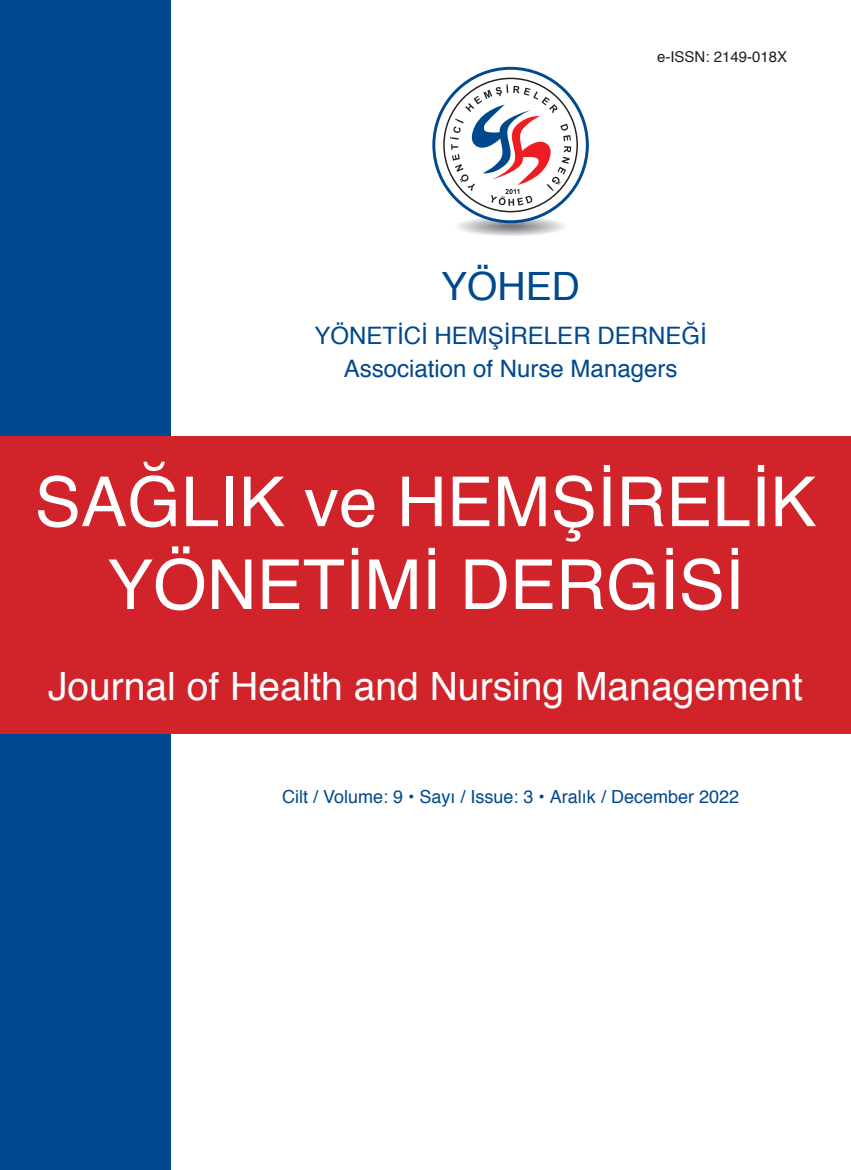
<style>
.page{position:relative;width:851px;height:1170px;background:#fff}
.page>*{position:absolute;margin:0;border:0;box-sizing:border-box;transform-origin:0 0}
.t1{font:69px/82.8px "Helvetica";color:#fff;text-align:center}
.t2{font:39px "Helvetica";color:#fff}
.t3{font:39px "Helvetica";color:#01498e}
.t4{font:24px "Helvetica";color:#01498e}
.t5{font:18px "Helvetica";color:#01498e}
.t6{font:15px "Helvetica";color:#231f20}
</style>
<div class="page">
<div style="left:0;top:0;width:170px;height:1169px;background:#01498e"></div>
<div style="left:0;top:436px;width:850px;height:297px;background:#d1232a"></div>
<svg style="left:457px;top:216px;width:108px;height:20px"></svg>
<svg style="left:434px;top:68px;width:153px;height:154px"></svg>
<div style="left:432px;top:67px;width:156px;height:156px;border:3px solid #01498e;border-radius:50%"></div>
<svg style="left:444px;top:78px;width:133px;height:134px"></svg>
<svg style="left:450px;top:84px;width:121px;height:122px"></svg>
<p class="t6" style="left:657px;top:45px;width:132px">e-ISSN: 2149-018X</p>
<p class="t3" style="left:441px;top:256px;width:140px">YÖHED</p>
<p class="t4" style="left:314px;top:317px;width:394px">YÖNETİCİ HEMŞİRELER DERNEĞİ</p>
<p class="t4" style="left:343px;top:350px;width:335px">Association of Nurse Managers</p>
<p class="t1" style="left:35px;top:462px;width:783px">SAĞLIK ve HEMŞİRELİK<br>YÖNETİMİ DERGİSİ</p>
<p class="t2" style="left:48px;top:656px;width:756px">Journal of Health and Nursing Management</p>
<p class="t5" style="left:282px;top:782px;width:458px">Cilt / Volume: 9 • Sayı / Issue: 3 • Aralık / December 2022</p>
</div>
